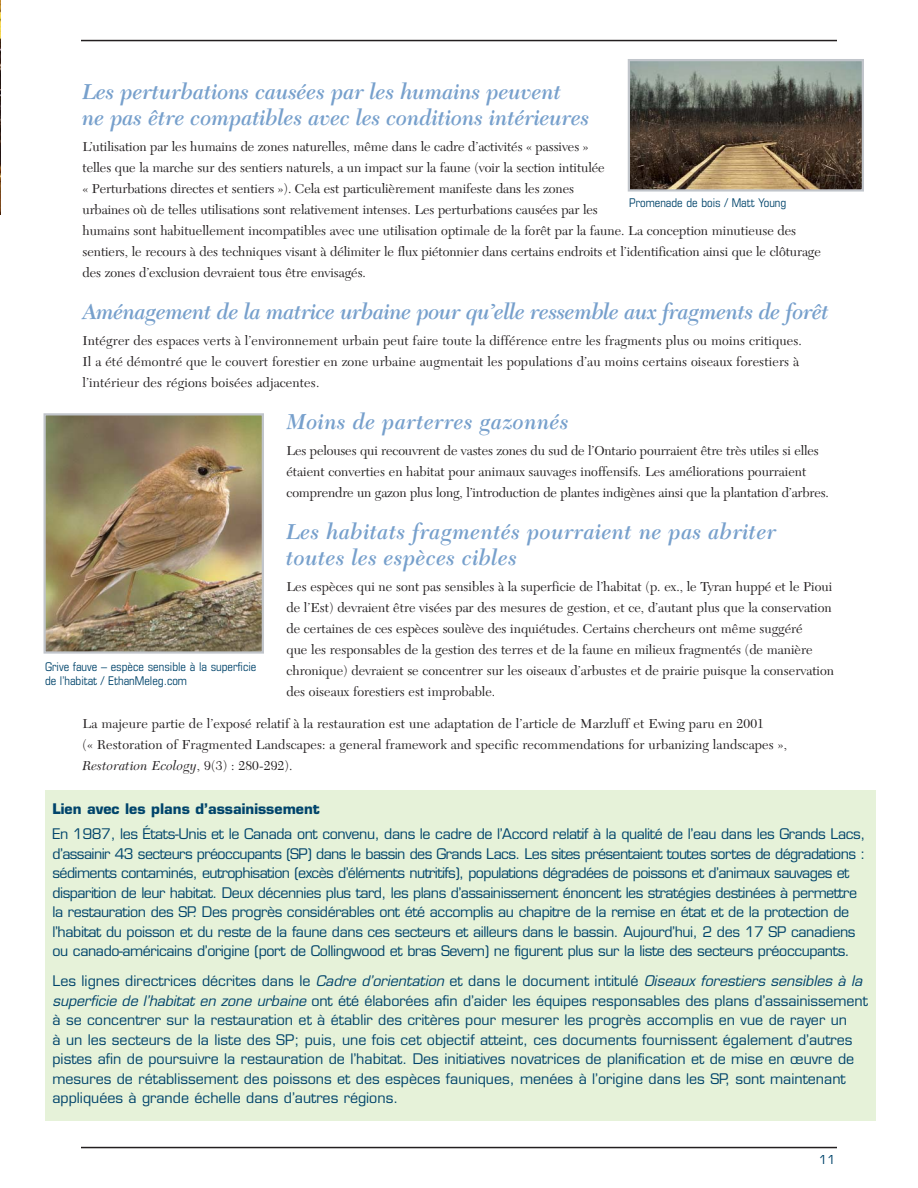
<style>
.page{position:relative;width:918px;height:1188px;background:#fff}
.page>*{position:absolute;margin:0;border:0;box-sizing:border-box;transform-origin:0 0}
.t1{font:italic 600 22.5px/25.5px "New Caledonia";letter-spacing:-.01em;color:#77a0cc}
.t2{font:italic 600 22.5px/25.5px "New Caledonia";letter-spacing:.01em;color:#77a0cc}
.t3{font:14.25px/19.5px "Eurostile";letter-spacing:-.03em;color:#00446b}
.t4{font:14.25px/19.5px "Eurostile";color:#00446b}
.t5{font:700 14.25px "Eurostile";color:#00446b}
.t6{font:13.5px/21px "New Caledonia";color:#231f20}
.t7{font:condensed 12px/13.5px "Eurostile";color:#00446b}
.t8{font:12px "Eurostile";color:#00446b}
.s1{font-style:italic}
</style>
<div class="page">
<hr style="left:81px;top:40px;width:756px;height:1px;background:#231f20">
<hr style="left:81px;top:1147px;width:756px;height:1px;background:#231f20">
<img style="left:631px;top:62px;width:230px;height:127px">
<div style="left:628px;top:59px;width:236px;height:133px;border:2px solid #c1c5cb"></div>
<img style="left:47px;top:416px;width:214px;height:235px">
<div style="left:44px;top:413px;width:220px;height:241px;border:2px solid #c1c5cb"></div>
<img style="left:0;top:0;width:1px;height:214px">
<div style="left:45px;top:790px;width:831px;height:330px;background:#e6f2d9"></div>
<h1 class="t1" style="left:82px;top:81px;width:509px">Les perturbations causées par les humains peuvent<br>ne pas être compatibles avec les conditions intérieures</h1>
<p class="t6" style="left:82px;top:138px;width:740px">L’utilisation par les humains de zones naturelles, même dans le cadre d’activités « passives »<br>telles que la marche sur des sentiers naturels, a un impact sur la faune (voir la section intitulée<br>« Perturbations directes et sentiers »). Cela est particulièrement manifeste dans les zones<br>urbaines où de telles utilisations sont relativement intenses. Les perturbations causées par les<br>humains sont habituellement incompatibles avec une utilisation optimale de la forêt par la faune. La conception minutieuse des sentiers, le recours à des techniques visant à délimiter le flux piétonnier dans certains endroits et l’identification ainsi que le clôturage des zones d’exclusion devraient tous être envisagés.</p>
<h1 class="t1" style="left:82px;top:301px;width:748px">Aménagement de la matrice urbaine pour qu’elle ressemble aux fragments de forêt</h1>
<p class="t6" style="left:82px;top:332px;width:721px">Intégrer des espaces verts à l’environnement urbain peut faire toute la différence entre les fragments plus ou moins critiques.<br>Il a été démontré que le couvert forestier en zone urbaine augmentait les populations d’au moins certains oiseaux forestiers à l’intérieur des régions boisées adjacentes.</p>
<h1 class="t2" style="left:287px;top:411px;width:284px">Moins de parterres gazonnés</h1>
<p class="t6" style="left:287px;top:442px;width:544px">Les pelouses qui recouvrent de vastes zones du sud de l’Ontario pourraient être très utiles si elles étaient converties en habitat pour animaux sauvages inoffensifs. Les améliorations pourraient comprendre un gazon plus long, l’introduction de plantes indigènes ainsi que la plantation d’arbres.</p>
<h1 class="t2" style="left:287px;top:521px;width:492px">Les habitats fragmentés pourraient ne pas abriter toutes les espèces cibles</h1>
<p class="t6" style="left:287px;top:577px;width:549px">Les espèces qui ne sont pas sensibles à la superficie de l’habitat (p. ex., le Tyran huppé et le Pioui de l’Est) devraient être visées par des mesures de gestion, et ce, d’autant plus que la conservation de certaines de ces espèces soulève des inquiétudes. Certains chercheurs ont même suggéré<br>que les responsables de la gestion des terres et de la faune en milieux fragmentés (de manière chronique) devraient se concentrer sur les oiseaux d’arbustes et de prairie puisque la conservation des oiseaux forestiers est improbable.</p>
<p class="t6" style="left:83px;top:714px;width:706px">La majeure partie de l’exposé relatif à la restauration est une adaptation de l’article de Marzluff et Ewing paru en 2001<br>(« Restoration of Fragmented Landscapes: a general framework and specific recommendations for urbanizing landscapes »,<br><span class="s1">Restoration Ecology</span>, 9(3) : 280-292).</p>
<p class="t7" style="left:629px;top:197px;width:158px">Promenade de bois / Matt Young</p>
<p class="t7" style="left:45px;top:661px;width:213px">Grive fauve – espèce sensible à la superficie de l’habitat / EthanMeleg.com</p>
<p class="t5" style="left:52px;top:804px;width:269px">Lien avec les plans d’assainissement</p>
<p class="t3" style="left:52px;top:826px;width:814px">En 1987, les États-Unis et le Canada ont convenu, dans le cadre de l’Accord relatif à la qualité de l’eau dans les Grands Lacs, d’assainir 43 secteurs préoccupants (SP) dans le bassin des Grands Lacs. Les sites présentaient toutes sortes de dégradations : sédiments contaminés, eutrophisation (excès d’éléments nutritifs), populations dégradées de poissons et d’animaux sauvages et disparition de leur habitat. Deux décennies plus tard, les plans d’assainissement énoncent les stratégies destinées à permettre la restauration des SP. Des progrès considérables ont été accomplis au chapitre de la remise en état et de la protection de l’habitat du poisson et du reste de la faune dans ces secteurs et ailleurs dans le bassin. Aujourd’hui, 2 des 17 SP canadiens ou canado-américains d’origine (port de Collingwood et bras Severn) ne figurent plus sur la liste des secteurs préoccupants.</p>
<p class="t4" style="left:52px;top:973px;width:817px">Les lignes directrices décrites dans le <span class="s1">Cadre d’orientation</span> et dans le document intitulé <span class="s1">Oiseaux forestiers sensibles à la superficie de l’habitat en zone urbaine</span> ont été élaborées afin d’aider les équipes responsables des plans d’assainissement à se concentrer sur la restauration et à établir des critères pour mesurer les progrès accomplis en vue de rayer un<br>à un les secteurs de la liste des SP; puis, une fois cet objectif atteint, ces documents fournissent également d’autres pistes afin de poursuivre la restauration de l’habitat. Des initiatives novatrices de planification et de mise en œuvre de mesures de rétablissement des poissons et des espèces fauniques, menées à l’origine dans les SP, sont maintenant appliquées à grande échelle dans d’autres régions.</p>
<p class="t8" style="left:819px;top:1155px;width:18px">11</p>
</div>
